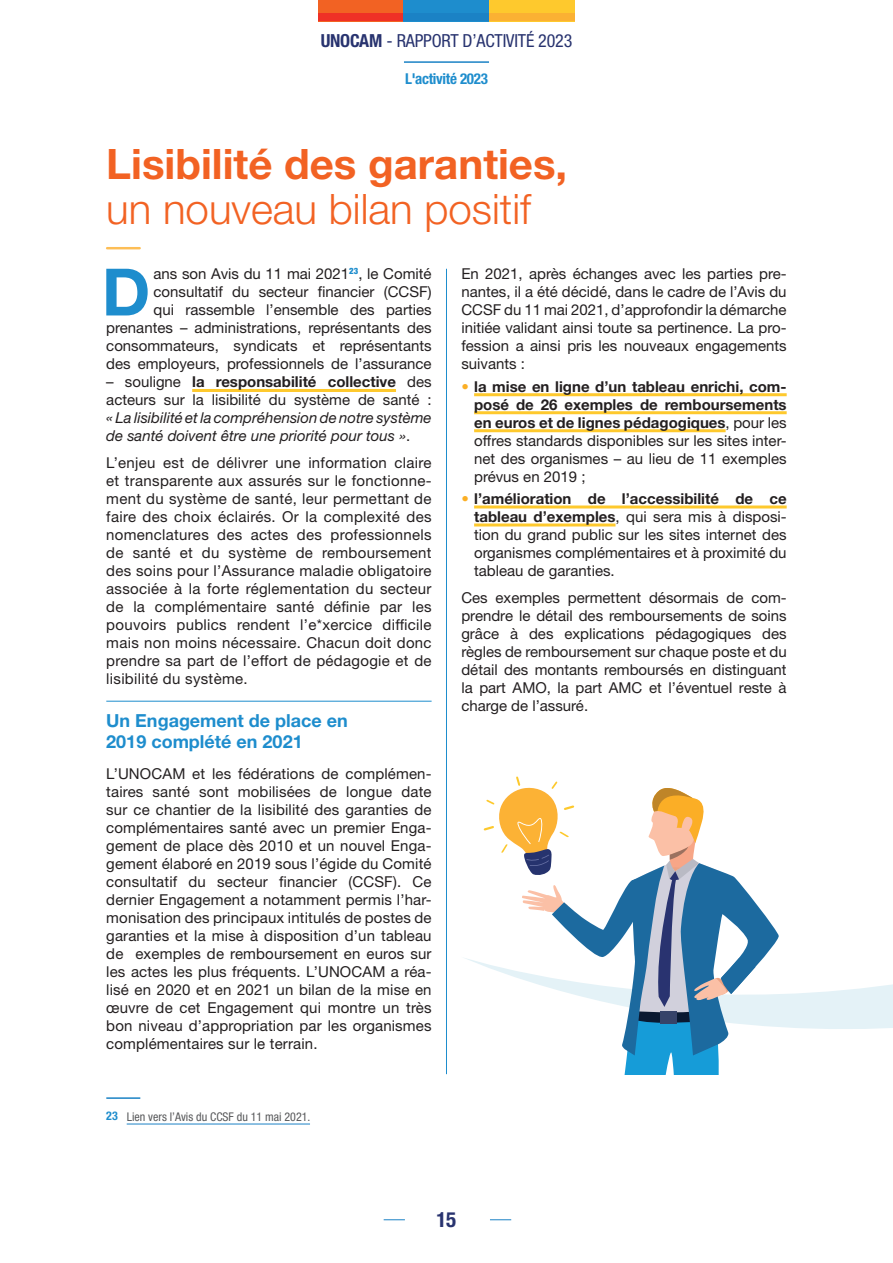
<style>
.page{position:relative;width:893px;height:1263px;background:#fff}
.page>*{position:absolute;margin:0;border:0;box-sizing:border-box;transform-origin:0 0}
.t1{font:700 65.4px "Helvetica Neue LT Std";color:#1e8dcd}
.t2{font:700 42px "Helvetica Neue LT Std";color:#f26223}
.t3{font:300 42px "Helvetica Neue LT Std";color:#f26223}
.t4{font:700 condensed 21px "Helvetica Neue LT Std";color:#28336f}
.t5{font:700 18px/21.6px "Helvetica Neue LT Std";color:#1e8dcd}
.t6{font:condensed 18px "Helvetica Neue LT Std";letter-spacing:-.01em;color:#28336f}
.t7{font:15px/18px "Helvetica Neue LT Std";color:#231f20;text-align:justify}
.t8{font:italic 15px/18px "Helvetica Neue LT Std";color:#231f20}
.t9{font:700 condensed 15px "Helvetica Neue LT Std";letter-spacing:-.02em;color:#1e8dcd}
.t10{font:condensed 12px "Helvetica Neue LT Std";color:#57585a}
.s1{font-weight:700}
.s2{font-style:normal}
.s3{font-stretch:condensed;color:#fbaf25}
.s4{font-weight:700;color:#1e8dcd}
</style>
<div class="page">
<div style="left:489px;top:0;width:85px;height:21px;background:#fec92d"></div>
<div style="left:319px;top:0;width:85px;height:21px;background:#f26223"></div>
<div style="left:404px;top:0;width:85px;height:21px;background:#1e8dcd"></div>
<div style="left:489px;top:14px;width:85px;height:7px;background:#fbb133"></div>
<div style="left:319px;top:14px;width:85px;height:7px;background:#ef3026"></div>
<div style="left:404px;top:14px;width:85px;height:7px;background:#1b82c5"></div>
<svg style="left:490px;top:1219px;width:21px;height:1px"></svg>
<svg style="left:384px;top:1219px;width:21px;height:1px"></svg>
<hr style="left:404px;top:61px;width:85px;height:2px;background:#1b82c5">
<svg style="left:465px;top:958px;width:428px;height:117px"></svg>
<hr style="left:446px;top:269px;width:1px;height:805px;background:#1e8dcd">
<hr style="left:192px;top:389px;width:204px;height:3px;background:#fec92d">
<hr style="left:106px;top:701px;width:326px;height:1px;background:#1e8dcd">
<hr style="left:106px;top:1097px;width:34px;height:2px;background:#1b82c5">
<hr style="left:127px;top:1124px;width:183px;height:1px;background:#1b82c5">
<hr style="left:474px;top:393px;width:313px;height:3px;background:#fec92d">
<hr style="left:474px;top:411px;width:313px;height:3px;background:#fec92d">
<hr style="left:474px;top:429px;width:252px;height:3px;background:#fec92d">
<hr style="left:474px;top:505px;width:313px;height:3px;background:#fec92d">
<hr style="left:474px;top:523px;width:141px;height:3px;background:#fec92d">
<svg style="left:484px;top:776px;width:295px;height:298px"></svg>
<hr style="left:107px;top:247px;width:33px;height:2px;background:#fdbe56">
<p class="t6" style="left:321px;top:30px;width:253px"><span class="s1">UNOCAM</span> - RAPPORT D’ACTIVITÉ 2023</p>
<p class="t9" style="left:405px;top:69px;width:84px">L'activité 2023</p>
<h2 class="t2" style="left:106px;top:138px;width:462px">Lisibilité des garanties,</h2>
<h2 class="t3" style="left:106px;top:183px;width:426px">un nouveau bilan positif</h2>
<h1 class="t1" style="left:102px;top:252px;width:50px">D</h1>
<p class="t7" style="left:106px;top:265px;width:327px;text-align:right">ans son Avis du 11 mai 2021<sup>23</sup>, le Comité consultatif du secteur financier (CCSF)<br>qui rassemble l’ensemble des parties prenantes – administrations, représentants des consommateurs, syndicats et représentants des employeurs, professionnels de l’assurance</p>
<p class="t7" style="left:106px;top:373px;width:327px">– souligne <span class="s1">la responsabilité collective</span> des acteurs sur la lisibilité du système de santé :</p>
<p class="t8" style="left:106px;top:409px;width:327px">« La lisibilité et la compréhension de notre système de santé doivent être une priorité pour tous »<span class="s2">.</span></p>
<p class="t7" style="left:106px;top:453px;width:327px">L’enjeu est de délivrer une information claire et transparente aux assurés sur le fonctionne&shy;ment du système de santé, leur permettant de faire des choix éclairés. Or la complexité des nomenclatures des actes des professionnels de santé et du système de remboursement des soins pour l’Assurance maladie obligatoire associée à la forte réglementation du secteur de la complémentaire santé définie par les pouvoirs publics rendent l’e*xercice difficile mais non moins nécessaire. Chacun doit donc prendre sa part de l’effort de pédagogie et de lisibilité du système.</p>
<p class="t5" style="left:106px;top:709px;width:243px">Un Engagement de place en<br>2019 complété en 2021</p>
<p class="t7" style="left:106px;top:765px;width:327px">L’UNOCAM et les fédérations de complémen&shy;taires santé sont mobilisées de longue date sur ce chantier de la lisibilité des garanties de complémentaires santé avec un premier Enga&shy;gement de place dès 2010 et un nouvel Enga&shy;gement élaboré en 2019 sous l’égide du Comité consultatif du secteur financier (CCSF). Ce dernier Engagement a notamment permis l’har&shy;monisation des principaux intitulés de postes de garanties et la mise à disposition d’un tableau de exemples de remboursement en euros sur les actes les plus fréquents. L’UNOCAM a réa&shy;lisé en 2020 et en 2021 un bilan de la mise en œuvre de cet Engagement qui montre un très bon niveau d’appropriation par les organismes complémentaires sur le terrain.</p>
<p class="t7" style="left:461px;top:265px;width:327px">En 2021, après échanges avec les parties pre&shy;nantes, il a été décidé, dans le cadre de l’Avis du CCSF du 11 mai 2021, d’approfondir la démarche initiée validant ainsi toute sa pertinence. La pro&shy;fession a ainsi pris les nouveaux engagements suivants :</p>
<p class="t7" style="left:474px;top:377px;width:314px;text-indent:-13px"><span class="s3">•</span> <span class="s1">la mise en ligne d’un tableau enrichi, com&shy;posé de 26 exemples de remboursements en euros et de lignes pédagogiques</span>, pour les offres standards disponibles sur les sites inter&shy;net des organismes – au lieu de 11 exemples prévus en 2019 ;</p>
<p class="t7" style="left:474px;top:489px;width:314px;text-indent:-13px"><span class="s3">•</span> <span class="s1">l’amélioration de l’accessibilité de ce tableau d’exemples</span>, qui sera mis à disposi&shy;tion du grand public sur les sites internet des organismes complémentaires et à proximité du tableau de garanties.</p>
<p class="t7" style="left:461px;top:588px;width:327px">Ces exemples permettent désormais de com&shy;prendre le détail des remboursements de soins grâce à des explications pédagogiques des règles de remboursement sur chaque poste et du détail des montants remboursés en distinguant la part AMO, la part AMC et l’éventuel reste à charge de l’assuré.</p>
<p class="t10" style="left:106px;top:1110px;width:206px"><span class="s4">23</span> Lien vers l’Avis du CCSF du 11 mai 2021.</p>
<h3 class="t4" style="left:436px;top:1207px;width:21px">15</h3>
</div>
